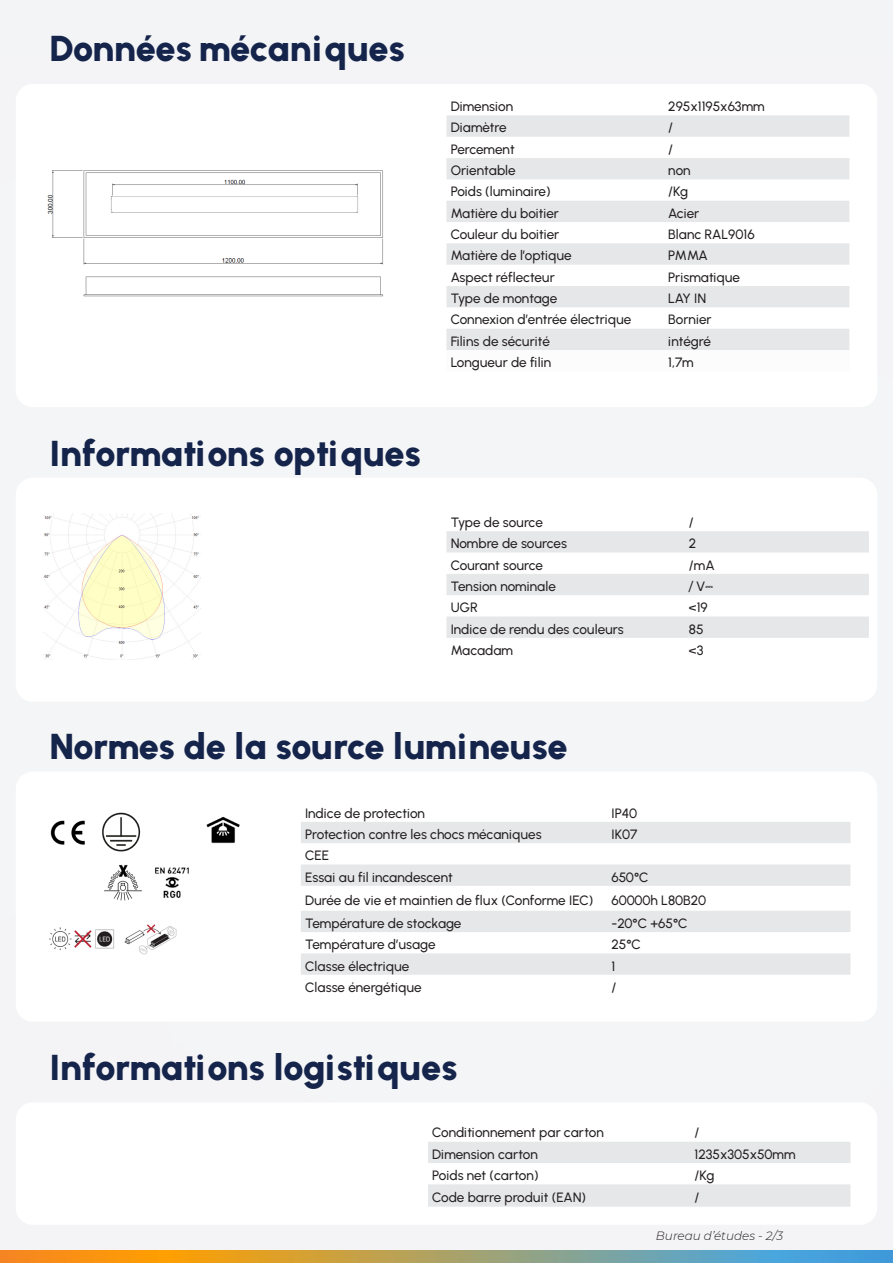
<style>
.page{position:relative;width:893px;height:1263px;background:#f4f5f6}
.page>*{position:absolute;margin:0;border:0;box-sizing:border-box;transform-origin:0 0}
.t1{font:900 36px "Urbanist";letter-spacing:-.01em;color:#15244b}
.Texte_courant{font:500 13.5px "Urbanist";letter-spacing:-.005em;color:#231f20}
.Texte_courant-2{font:italic 300 12px "Montserrat";color:#231f20}
.Texte_courant-3{font:500 12px "Montserrat";color:#231f20}
.s1{font-family:"Urbanist";font-size:13.5px}
.s2{font-family:"Cambria Math";font-weight:400;font-size:13.5px}
</style>
<div class="page">
<div style="left:16px;top:84px;width:861px;height:323px;background:#fff;border-radius:17px"></div>
<div style="left:16px;top:771px;width:861px;height:251px;background:#fff;border-radius:17px"></div>
<div style="left:16px;top:478px;width:861px;height:224px;background:#fff;border-radius:17px"></div>
<div style="left:16px;top:1102px;width:861px;height:123px;background:#fff;border-radius:17px"></div>
<svg style="left:428px;top:1142px;width:422px;height:65px"></svg>
<svg style="left:301px;top:822px;width:549px;height:153px;fill:#e6e7e9"></svg>
<div style="left:446px;top:115px;width:403px;height:22px;background:#e6e7e9"></div>
<svg style="left:446px;top:158px;width:403px;height:192px;fill:#e6e7e9"></svg>
<svg style="left:0;top:1251px;width:893px;height:12px;background:#a79e6c"></svg>
<img style="left:47px;top:170px;width:336px;height:127px">
<img style="left:102px;top:812px;width:40px;height:89px">
<img style="left:155px;top:867px;width:34px;height:31px">
<img style="left:50px;top:820px;width:35px;height:25px">
<img style="left:50px;top:928px;width:64px;height:22px">
<img style="left:124px;top:924px;width:53px;height:31px">
<img style="left:206px;top:816px;width:34px;height:28px">
<img style="left:43px;top:514px;width:157px;height:146px">
<svg style="left:446px;top:531px;width:423px;height:107px;fill:#e6e7e9"></svg>
<p class="t1" style="left:50px;top:27px;width:357px">Données mécaniques</p>
<p class="t1" style="left:50px;top:431px;width:373px">Informations optiques</p>
<p class="Texte_courant" style="left:451px;top:98px;width:64px">Dimension</p>
<p class="Texte_courant" style="left:668px;top:98px;width:98px">295x1195x63mm</p>
<p class="Texte_courant" style="left:451px;top:120px;width:57px">Diamètre</p>
<p class="Texte_courant" style="left:668px;top:120px;width:6px">/</p>
<p class="Texte_courant" style="left:451px;top:141px;width:65px">Percement</p>
<p class="Texte_courant" style="left:668px;top:141px;width:6px">/</p>
<p class="Texte_courant" style="left:451px;top:162px;width:66px">Orientable</p>
<p class="Texte_courant" style="left:668px;top:162px;width:24px">non</p>
<p class="Texte_courant" style="left:451px;top:184px;width:101px">Poids (luminaire)</p>
<p class="Texte_courant" style="left:668px;top:184px;width:21px">/Kg</p>
<p class="Texte_courant" style="left:451px;top:205px;width:110px">Matière du boitier</p>
<p class="Texte_courant" style="left:668px;top:205px;width:33px">Acier</p>
<p class="Texte_courant" style="left:451px;top:226px;width:110px">Couleur du boitier</p>
<p class="Texte_courant" style="left:668px;top:226px;width:88px">Blanc RAL9016</p>
<p class="Texte_courant" style="left:451px;top:248px;width:122px">Matière de l’optique</p>
<p class="Texte_courant" style="left:668px;top:248px;width:41px">PMMA</p>
<p class="Texte_courant" style="left:451px;top:269px;width:106px">Aspect réflecteur</p>
<p class="Texte_courant" style="left:668px;top:269px;width:73px">Prismatique</p>
<p class="Texte_courant" style="left:451px;top:290px;width:108px">Type de montage</p>
<p class="Texte_courant" style="left:668px;top:290px;width:40px">LAY IN</p>
<p class="Texte_courant" style="left:451px;top:312px;width:182px">Connexion d’entrée électrique</p>
<p class="Texte_courant" style="left:668px;top:312px;width:45px">Bornier</p>
<p class="Texte_courant" style="left:451px;top:333px;width:101px">Filins de sécurité</p>
<p class="Texte_courant" style="left:668px;top:333px;width:44px">intégré</p>
<p class="Texte_courant" style="left:451px;top:354px;width:102px">Longueur de filin</p>
<p class="Texte_courant" style="left:668px;top:354px;width:27px">1,7m</p>
<p class="Texte_courant" style="left:451px;top:514px;width:94px">Type de source</p>
<p class="Texte_courant" style="left:689px;top:514px;width:6px">/</p>
<p class="Texte_courant" style="left:451px;top:535px;width:118px">Nombre de sources</p>
<p class="Texte_courant" style="left:689px;top:535px;width:9px">2</p>
<p class="Texte_courant" style="left:451px;top:557px;width:94px">Courant source</p>
<p class="Texte_courant" style="left:689px;top:557px;width:27px">/mA</p>
<p class="Texte_courant" style="left:451px;top:578px;width:107px">Tension nominale</p>
<p class="Texte_courant-3" style="left:689px;top:578px;width:26px">/ <span class="s1">V</span><span class="s2">⎓</span></p>
<p class="Texte_courant" style="left:451px;top:599px;width:29px">UGR</p>
<p class="Texte_courant" style="left:689px;top:599px;width:20px">&lt;19</p>
<p class="Texte_courant" style="left:451px;top:621px;width:175px">Indice de rendu des couleurs</p>
<p class="Texte_courant" style="left:689px;top:621px;width:16px">85</p>
<p class="Texte_courant" style="left:451px;top:642px;width:64px">Macadam</p>
<p class="Texte_courant" style="left:689px;top:642px;width:16px">&lt;3</p>
<p class="t1" style="left:50px;top:725px;width:519px">Normes de la source lumineuse</p>
<p class="Texte_courant" style="left:305px;top:805px;width:122px">Indice de protection</p>
<p class="Texte_courant" style="left:611px;top:805px;width:27px">IP40</p>
<p class="Texte_courant" style="left:305px;top:826px;width:238px">Protection contre les chocs mécaniques</p>
<p class="Texte_courant" style="left:611px;top:826px;width:28px">IK07</p>
<p class="Texte_courant" style="left:305px;top:847px;width:26px">CEE</p>
<p class="Texte_courant" style="left:305px;top:869px;width:149px">Essai au fil incandescent</p>
<p class="Texte_courant" style="left:611px;top:869px;width:39px">650°C</p>
<p class="Texte_courant" style="left:305px;top:892px;width:290px">Durée de vie et maintien de flux (Conforme IEC)</p>
<p class="Texte_courant" style="left:611px;top:892px;width:96px">60000h L80B20</p>
<p class="Texte_courant" style="left:305px;top:915px;width:158px">Température de stockage</p>
<p class="Texte_courant" style="left:611px;top:915px;width:78px">-20°C +65°C</p>
<p class="Texte_courant" style="left:305px;top:936px;width:132px">Température d’usage</p>
<p class="Texte_courant" style="left:611px;top:936px;width:31px">25°C</p>
<p class="Texte_courant" style="left:305px;top:958px;width:106px">Classe électrique</p>
<p class="Texte_courant" style="left:611px;top:958px;width:5px">1</p>
<p class="Texte_courant" style="left:305px;top:979px;width:118px">Classe énergétique</p>
<p class="Texte_courant" style="left:611px;top:979px;width:6px">/</p>
<p class="t1" style="left:50px;top:1045px;width:409px">Informations logistiques</p>
<p class="Texte_courant" style="left:432px;top:1124px;width:173px">Conditionnement par carton</p>
<p class="Texte_courant" style="left:694px;top:1124px;width:6px">/</p>
<p class="Texte_courant" style="left:432px;top:1146px;width:107px">Dimension carton</p>
<p class="Texte_courant" style="left:694px;top:1146px;width:103px">1235x305x50mm</p>
<p class="Texte_courant" style="left:432px;top:1167px;width:108px">Poids net (carton)</p>
<p class="Texte_courant" style="left:694px;top:1167px;width:21px">/Kg</p>
<p class="Texte_courant" style="left:432px;top:1189px;width:155px">Code barre produit (EAN)</p>
<p class="Texte_courant" style="left:694px;top:1189px;width:6px">/</p>
<p class="Texte_courant-2" style="left:656px;top:1228px;width:129px">Bureau d’études - 2/3</p>
</div>
